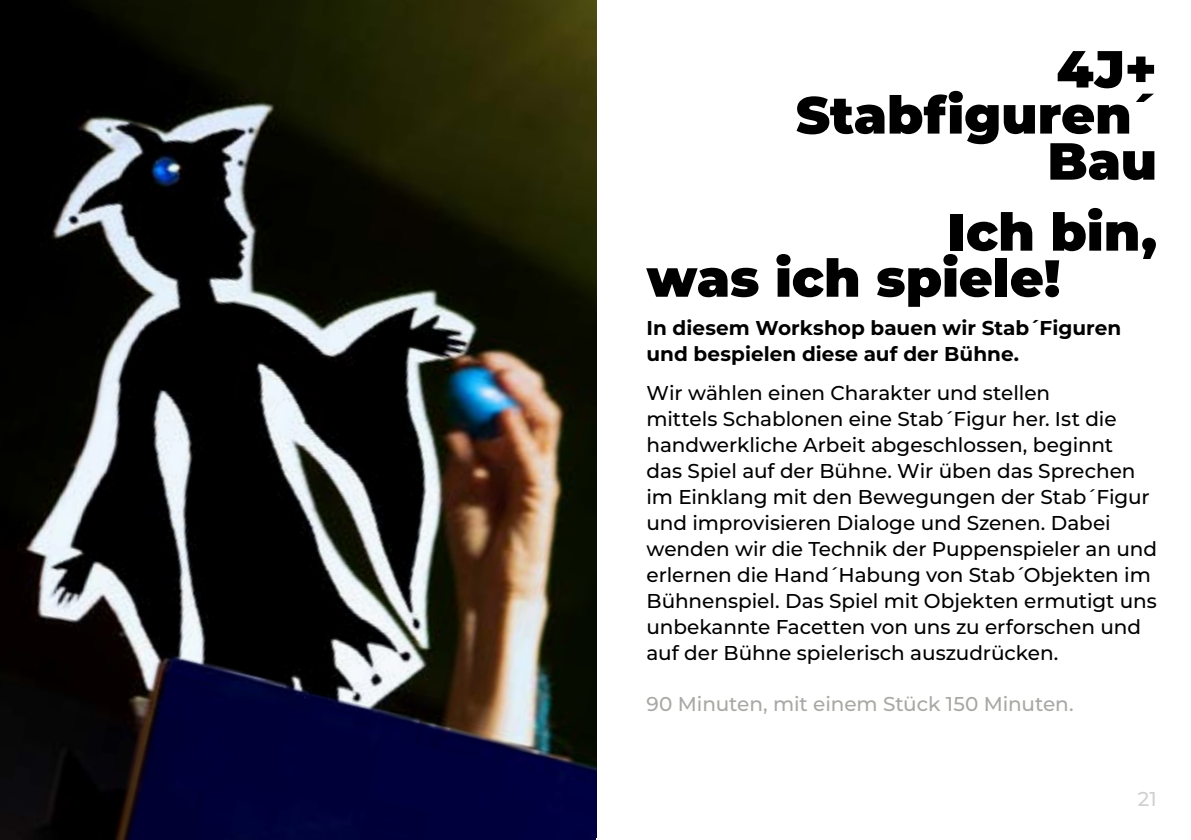
<style>
.page{position:relative;width:1191px;height:840px;background:#fff}
.page>*{position:absolute;margin:0;border:0;box-sizing:border-box;transform-origin:0 0}
.t1{font:900 52px/46px "Montserrat";color:#000;text-align:right}
.t2{font:500 20px/26px "Montserrat";letter-spacing:-.005em;color:#000}
.t3{font:700 20px/26px "Montserrat";color:#000}
.t4{font:500 20px "Montserrat";letter-spacing:-.005em;color:#a8a8a5}
.t5{font:500 20px "Montserrat";color:#d1d1cf}
</style>
<div class="page">
<img style="left:0;top:0;width:596px;height:839px">
<h1 class="t1" style="left:796px;top:45px;width:362px">4J+<br>Stabfiguren´<br>Bau</h1>
<h1 class="t1" style="left:646px;top:208px;width:512px;text-align:left;text-indent:301px">Ich bin, was ich spiele!</h1>
<p class="t3" style="left:646px;top:314px;width:476px">In diesem Workshop bauen wir Stab´Figuren und bespielen diese auf der Bühne.</p>
<p class="t2" style="left:646px;top:379px;width:512px">Wir wählen einen Charakter und stellen<br>mittels Schablonen eine Stab´Figur her. Ist die handwerkliche Arbeit abgeschlossen, beginnt<br>das Spiel auf der Bühne. Wir üben das Sprechen im Einklang mit den Bewegungen der Stab´Figur und improvisieren Dialoge und Szenen. Dabei wenden wir die Technik der Puppenspieler an und erlernen die Hand´Habung von Stab´Objekten im Bühnenspiel. Das Spiel mit Objekten ermutigt uns unbekannte Facetten von uns zu erforschen und auf der Bühne spielerisch auszudrücken.</p>
<p class="t4" style="left:646px;top:690px;width:428px">90 Minuten, mit einem Stück 150 Minuten.</p>
<p class="t5" style="left:1137px;top:785px;width:21px">21</p>
</div>
